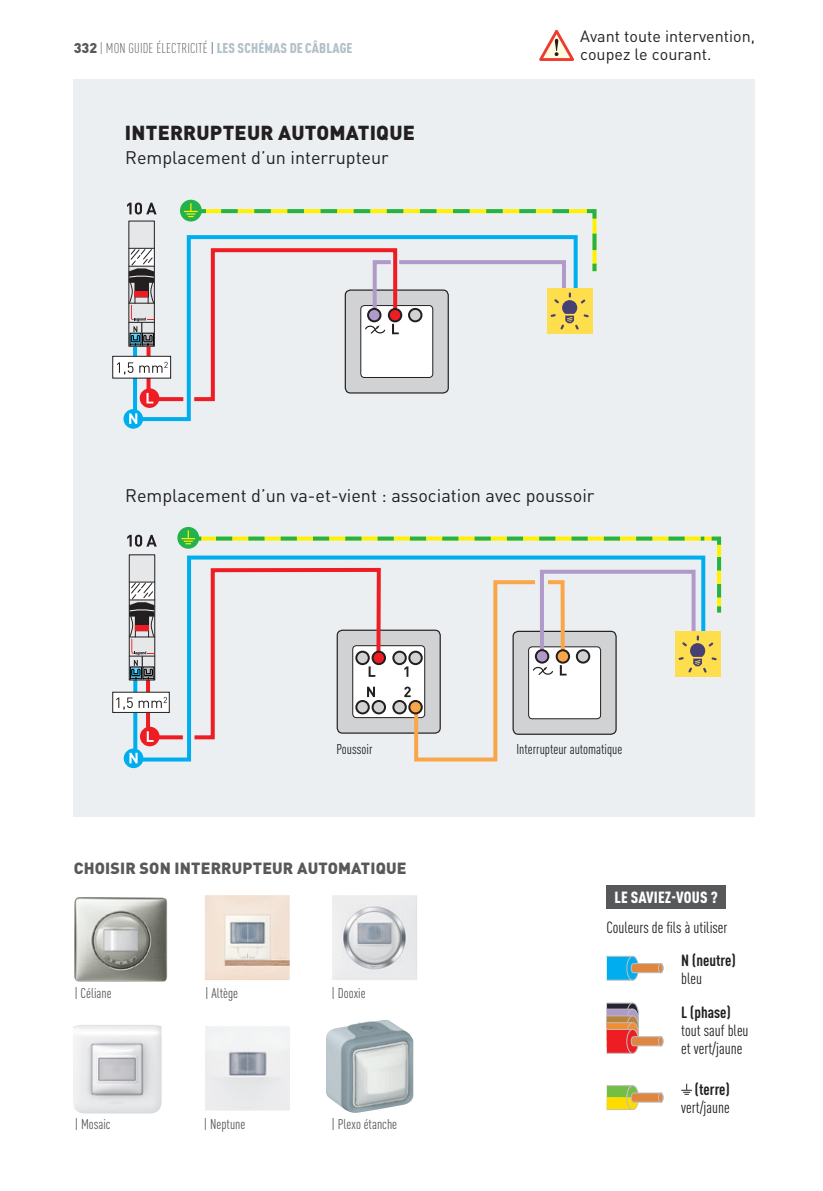
<style>
.page{position:relative;width:823px;height:1191px;background:#fff}
.page>*{position:absolute;margin:0;border:0;box-sizing:border-box;transform-origin:0 0}
.t1{font:900 20px "DIN Pro";letter-spacing:.01em;color:#231f20}
.t2{font:18px "DIN Pro";color:#231f20}
.t3{font:16.2px/17.6px "DIN";color:#231f20}
.t4{font:condensed 16px/18px "DIN Pro";color:#231f20}
.t5{font:900 16px "DIN Pro";letter-spacing:.01em;color:#57585a}
.t6{font:700 condensed 16px "DIN Pro";color:#231f20}
.t7{font:900 condensed 16px "DIN Pro";letter-spacing:.01em;color:#fff}
.t8{font:condensed 14px "DIN Pro";color:#57585a}
.t9{font:300 condensed 14px "DIN Pro";letter-spacing:.01em;color:#57585a}
.t10{font:condensed 14px "DIN Pro";color:#231f20}
.s1{font-weight:900;font-stretch:normal}
.s2{color:#231f20}
.s3{font-weight:900;color:#b1c0c9}
</style>
<div class="page">
<div style="left:74px;top:79px;width:680px;height:737px;background:#ebeff1"></div>
<svg style="left:190px;top:534px;width:530px;height:32px"></svg>
<svg style="left:177px;top:527px;width:22px;height:22px"></svg>
<svg style="left:181px;top:530px;width:14px;height:14px"></svg>
<svg style="left:124px;top:748px;width:19px;height:20px"></svg>
<svg style="left:129px;top:753px;width:8px;height:10px"></svg>
<svg style="left:127px;top:535px;width:30px;height:11px"></svg>
<div style="left:140px;top:726px;width:19px;height:20px;background:#ee1d23;border-radius:50%"></div>
<div style="left:113px;top:692px;width:56px;height:20px;background:#fff"></div>
<div style="left:112px;top:692px;width:57px;height:20px;border:1px solid #231f20"></div>
<div style="left:337px;top:630px;width:103px;height:103px;background:#d1d2d4;border-radius:5px"></div>
<div style="left:352px;top:645px;width:72px;height:72px;background:#fff;border-radius:4px"></div>
<div style="left:393px;top:651px;width:12px;height:13px;background:#d1d2d4;border-radius:50%"></div>
<div style="left:392px;top:650px;width:14px;height:15px;border:2px solid #231f20;border-radius:50%"></div>
<div style="left:393px;top:701px;width:12px;height:12px;background:#d1d2d4;border-radius:50%"></div>
<div style="left:392px;top:700px;width:14px;height:14px;border:2px solid #231f20;border-radius:50%"></div>
<div style="left:371px;top:700px;width:15px;height:14px;border:2px solid #231f20;border-radius:50%"></div>
<div style="left:371px;top:650px;width:15px;height:15px;border:2px solid #231f20;border-radius:50%"></div>
<svg style="left:404px;top:557px;width:316px;height:205px"></svg>
<div style="left:129px;top:555px;width:26px;height:125px;background:#e6e7e9"></div>
<div style="left:129px;top:554px;width:26px;height:126px;border:1px solid #231f20"></div>
<svg style="left:116px;top:566px;width:266px;height:176px"></svg>
<img style="left:326px;top:1020px;width:87px;height:93px">
<svg style="left:133px;top:403px;width:58px;height:20px"></svg>
<svg style="left:123px;top:409px;width:20px;height:20px"></svg>
<svg style="left:129px;top:413px;width:8px;height:11px"></svg>
<svg style="left:180px;top:200px;width:22px;height:21px"></svg>
<svg style="left:140px;top:388px;width:19px;height:20px"></svg>
<div style="left:113px;top:356px;width:57px;height:22px;background:#fff"></div>
<div style="left:112px;top:356px;width:59px;height:22px;border:1px solid #231f20"></div>
<svg style="left:117px;top:202px;width:479px;height:201px"></svg>
<img style="left:74px;top:897px;width:93px;height:84px">
<img style="left:73px;top:1025px;width:89px;height:89px">
<img style="left:332px;top:895px;width:85px;height:85px">
<img style="left:205px;top:895px;width:84px;height:85px">
<img style="left:205px;top:1026px;width:85px;height:84px">
<div style="left:606px;top:885px;width:119px;height:24px;background:#57585a"></div>
<svg style="left:606px;top:955px;width:57px;height:25px"></svg>
<div style="left:657px;top:963px;width:6px;height:10px;border:1px solid #bcbdc0;border-radius:50%"></div>
<svg style="left:606px;top:1002px;width:57px;height:51px"></svg>
<svg style="left:658px;top:1036px;width:4px;height:10px"></svg>
<div style="left:657px;top:1036px;width:6px;height:10px;border:1px solid #bcbdc0;border-radius:50%"></div>
<svg style="left:606px;top:1085px;width:57px;height:25px"></svg>
<svg style="left:681px;top:1083px;width:10px;height:11px"></svg>
<svg style="left:539px;top:29px;width:35px;height:32px"></svg>
<p class="t9" style="left:74px;top:40px;width:280px"><span class="s1">332</span> | MON GUIDE ÉLECTRICITÉ <span class="s2">|</span> <span class="s3">LES SCHÉMAS DE CÂBLAGE</span></p>
<p class="t1" style="left:125px;top:119px;width:291px">INTERRUPTEUR AUTOMATIQUE</p>
<p class="t2" style="left:125px;top:145px;width:265px">Remplacement d’un interrupteur</p>
<p class="t3" style="left:580px;top:27px;width:176px">Avant toute intervention, coupez le courant.</p>
<p class="t2" style="left:125px;top:483px;width:470px">Remplacement d’un va-et-vient : association avec poussoir</p>
<p class="t10" style="left:336px;top:741px;width:37px">Poussoir</p>
<p class="t10" style="left:516px;top:741px;width:107px">Interrupteur automatique</p>
<p class="t5" style="left:74px;top:857px;width:334px">CHOISIR SON INTERRUPTEUR AUTOMATIQUE</p>
<p class="t8" style="left:74px;top:985px;width:39px">| Céliane</p>
<p class="t8" style="left:205px;top:985px;width:34px">| Altège</p>
<p class="t8" style="left:331px;top:985px;width:36px">| Dooxie</p>
<p class="t8" style="left:75px;top:1115px;width:37px">| Mosaic</p>
<p class="t8" style="left:204px;top:1115px;width:43px">| Neptune</p>
<p class="t8" style="left:331px;top:1115px;width:67px">| Plexo étanche</p>
<p class="t7" style="left:614px;top:887px;width:105px">LE SAVIEZ-VOUS ?</p>
<p class="t4" style="left:606px;top:917px;width:122px">Couleurs de fils à utiliser</p>
<p class="t6" style="left:680px;top:950px;width:56px">N (neutre)</p>
<p class="t4" style="left:680px;top:969px;width:22px">bleu</p>
<p class="t6" style="left:680px;top:1002px;width:51px">L (phase)</p>
<p class="t4" style="left:680px;top:1021px;width:69px">tout sauf bleu et vert/jaune</p>
<p class="t6" style="left:694px;top:1079px;width:36px">(terre)</p>
<p class="t4" style="left:681px;top:1098px;width:50px">vert/jaune</p>
</div>
